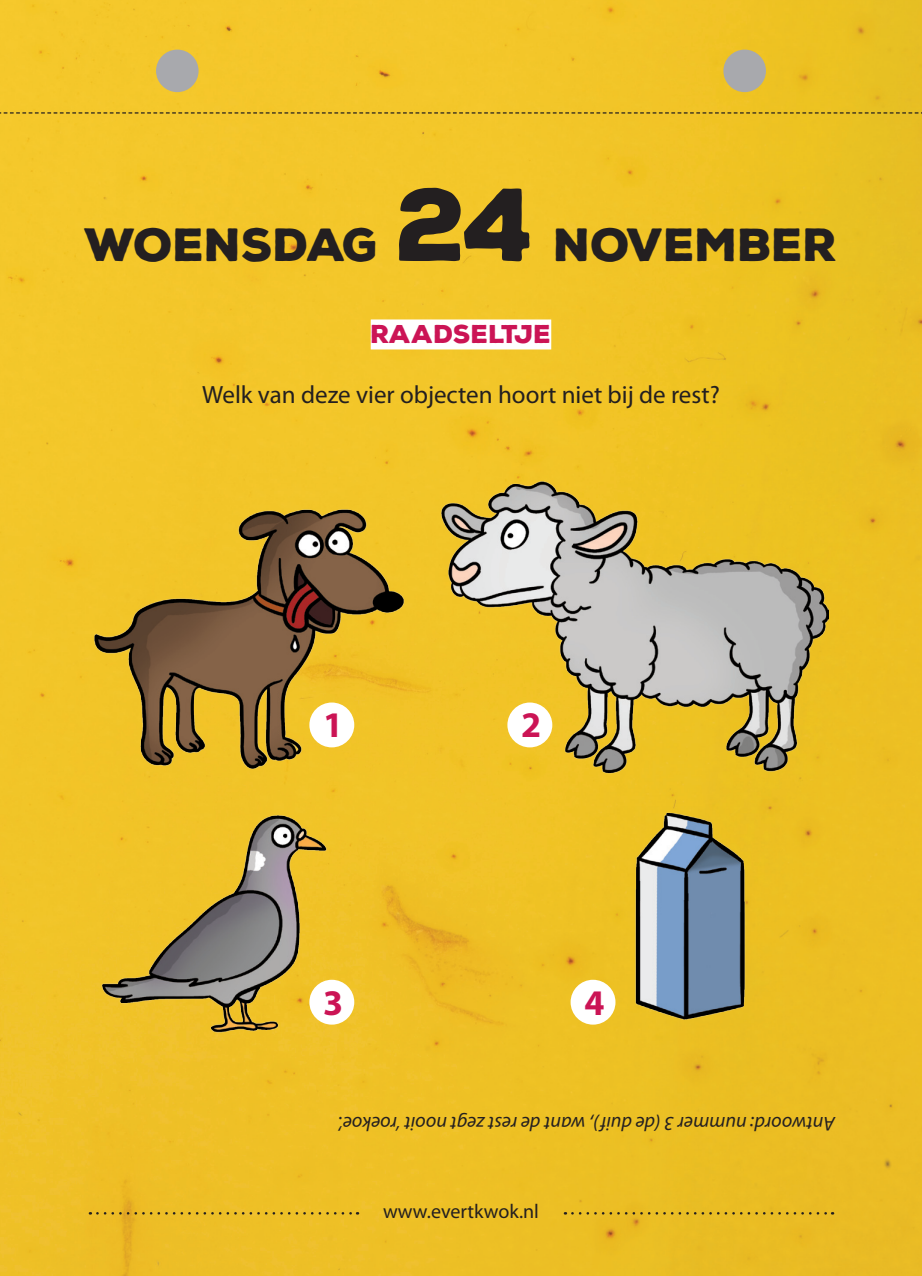
<style>
.page{position:relative;width:922px;height:1276px;background:#fff}
.page>*{position:absolute;margin:0;border:0;box-sizing:border-box;transform-origin:0 0}
.t1{font:900 100px "Nexa Rust Sans";color:#231f20}
.t2{font:900 45px "Nexa Rust Sans";color:#231f20}
.t3{font:700 36.25px "Myriad Pro";color:#cb1455}
.t4{font:25px "Myriad Pro";color:#231f20}
.t5{font:900 25px "Nexa Rust Sans";color:#cb1455}
.t6{font:italic 20px "Myriad Pro";color:#231f20}
.t7{font:20px "Myriad Pro";color:#231f20}
</style>
<div class="page">
<div style="left:0;top:0;width:921px;height:1276px;background:#f0c326"></div>
<svg style="left:97px;top:1212px;width:261px;height:2px"></svg>
<svg style="left:572px;top:1212px;width:260px;height:2px"></svg>
<div style="left:370px;top:319px;width:181px;height:30px;background:#fff"></div>
<img style="left:433px;top:482px;width:395px;height:314px">
<img style="left:95px;top:501px;width:319px;height:323px">
<img style="left:578px;top:762px;width:304px;height:271px">
<img style="left:30px;top:762px;width:381px;height:271px">
<div style="left:309px;top:702px;width:45px;height:45px;background:#fff;border-radius:50%"></div>
<div style="left:309px;top:979px;width:45px;height:45px;background:#fff;border-radius:50%"></div>
<div style="left:507px;top:702px;width:45px;height:45px;background:#fff;border-radius:50%"></div>
<div style="left:570px;top:979px;width:45px;height:45px;background:#fff;border-radius:50%"></div>
<svg style="left:0;top:112px;width:921px;height:2px;background:#a38624"></svg>
<div style="left:156px;top:50px;width:42px;height:42px;background:#a8a9ad;border-radius:50%"></div>
<div style="left:723px;top:50px;width:42px;height:42px;background:#a8a9ad;border-radius:50%"></div>
<p class="t2" style="left:84px;top:214px;width:296px">WOENSDAG</p>
<p class="t1" style="left:397px;top:157px;width:141px">24</p>
<p class="t2" style="left:554px;top:214px;width:285px">NOVEMBER</p>
<p class="t5" style="left:370px;top:317px;width:182px">RAADSELTJE</p>
<p class="t4" style="left:202px;top:379px;width:519px">Welk van deze vier objecten hoort niet bij de rest?</p>
<p class="t3" style="left:323px;top:701px;width:22px">1</p>
<p class="t3" style="left:323px;top:978px;width:22px">3</p>
<p class="t3" style="left:521px;top:701px;width:22px">2</p>
<p class="t3" style="left:584px;top:978px;width:22px">4</p>
<p class="t6" style="left:834px;top:1136px;width:498px;rotate:-180deg">Antwoord: nummer 3 (de duif), want de rest zegt nooit ‘roekoe’.</p>
<p class="t7" style="left:383px;top:1199px;width:157px">www.evertkwok.nl</p>
</div>
